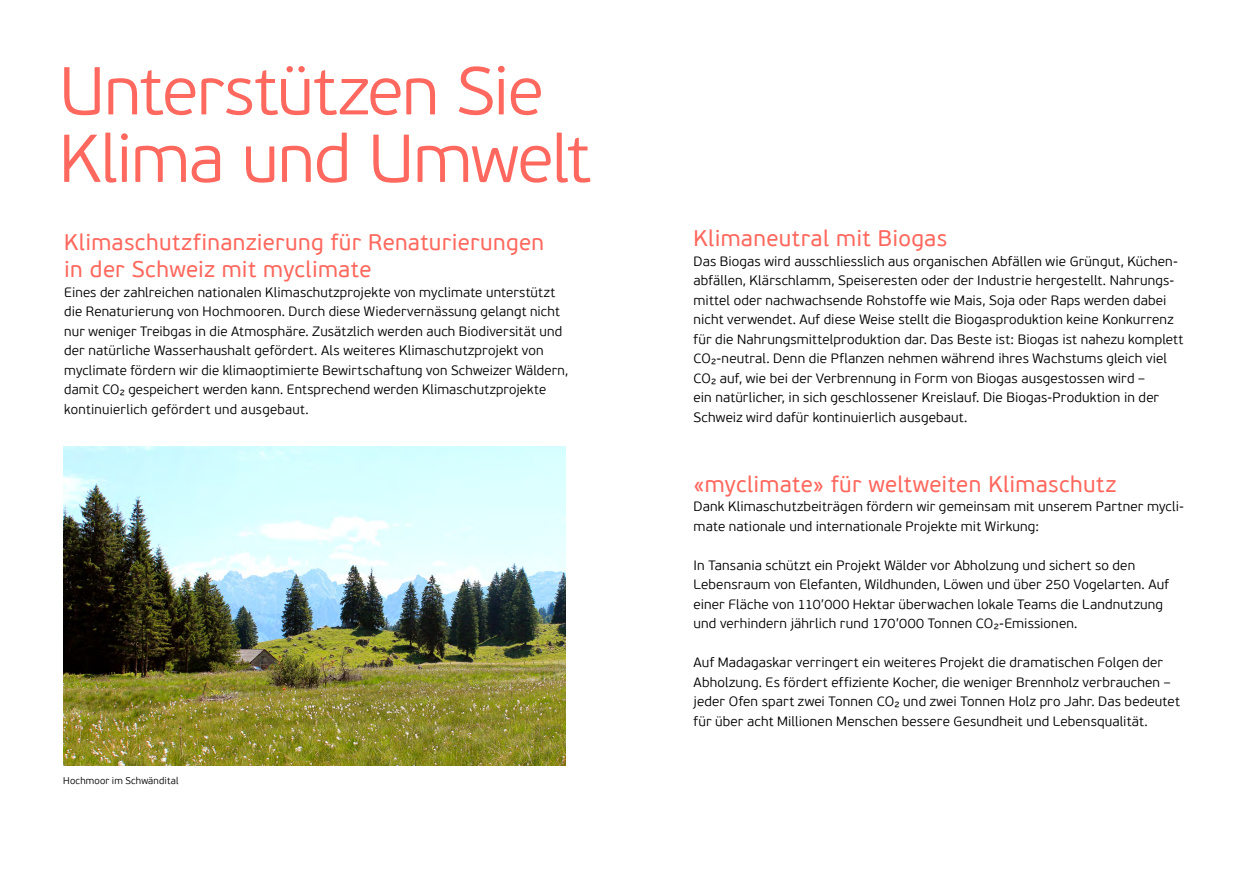
<style>
.page{position:relative;width:1251px;height:893px;background:#fff}
.page>*{position:absolute;margin:0;border:0;box-sizing:border-box;transform-origin:0 0}
.t1{font:300 67.5px/67.5px "PF Beau Sans Pro";letter-spacing:-.02em;color:#ff685e}
.t2{font:22.5px/27px "PF Beau Sans Pro";letter-spacing:.015em;color:#ff685e}
.t3{font:300 13.5px/19.5px "PF Beau Sans Pro";letter-spacing:.01em;color:#000}
.t4{font:300 9.75px "PF Beau Sans Pro";letter-spacing:.02em;color:#000}
</style>
<div class="page">
<img style="left:63px;top:446px;width:503px;height:319px">
<h1 class="t1" style="left:59px;top:59px;width:533px">Unterstützen Sie<br>Klima und Umwelt</h1>
<h2 class="t2" style="left:64px;top:230px;width:481px">Klimaschutzfinanzierung für Renaturierungen in der Schweiz mit myclimate</h2>
<p class="t3" style="left:64px;top:283px;width:505px">Eines der zahlreichen nationalen Klimaschutzprojekte von myclimate unterstützt die Renaturierung von Hochmooren. Durch diese Wiedervernässung gelangt nicht nur weniger Treibgas in die Atmosphäre. Zusätzlich werden auch Biodiversität und der natürliche Wasserhaushalt gefördert. Als weiteres Klimaschutzprojekt von myclimate fördern wir die klimaoptimierte Bewirtschaftung von Schweizer Wäldern, damit CO₂ gespeichert werden kann. Entsprechend werden Klimaschutzprojekte kontinuierlich gefördert und ausgebaut.</p>
<p class="t4" style="left:63px;top:775px;width:117px">Hochmoor im Schwändital</p>
<h2 class="t2" style="left:693px;top:225px;width:255px">Klimaneutral mit Biogas</h2>
<p class="t3" style="left:693px;top:251px;width:491px">Das Biogas wird ausschliesslich aus organischen Abfällen wie Grüngut, Küchen&shy;abfällen, Klärschlamm, Speiseresten oder der Industrie hergestellt. Nahrungs&shy;mittel oder nachwachsende Rohstoffe wie Mais, Soja oder Raps werden dabei nicht verwendet. Auf diese Weise stellt die Biogasproduktion keine Konkurrenz für die Nahrungsmittelproduktion dar. Das Beste ist: Biogas ist nahezu komplett CO₂-neutral. Denn die Pflanzen nehmen während ihres Wachstums gleich viel CO₂ auf, wie bei der Verbrennung in Form von Biogas ausgestossen wird –<br>ein natürlicher, in sich geschlossener Kreislauf. Die Biogas-Produktion in der Schweiz wird dafür kontinuierlich ausgebaut.</p>
<h2 class="t2" style="left:693px;top:471px;width:424px">«myclimate» für weltweiten Klimaschutz</h2>
<p class="t3" style="left:693px;top:497px;width:492px">Dank Klimaschutzbeiträgen fördern wir gemeinsam mit unserem Partner mycli&shy;mate nationale und internationale Projekte mit Wirkung:</p>
<p class="t3" style="left:693px;top:556px;width:477px">In Tansania schützt ein Projekt Wälder vor Abholzung und sichert so den Lebensraum von Elefanten, Wildhunden, Löwen und über 250 Vogelarten. Auf einer Fläche von 110’000 Hektar überwachen lokale Teams die Landnutzung und verhindern jährlich rund 170’000 Tonnen CO₂-Emissionen.</p>
<p class="t3" style="left:693px;top:653px;width:488px">Auf Madagaskar verringert ein weiteres Projekt die dramatischen Folgen der Abholzung. Es fördert effiziente Kocher, die weniger Brennholz verbrauchen – jeder Ofen spart zwei Tonnen CO₂ und zwei Tonnen Holz pro Jahr. Das bedeutet für über acht Millionen Menschen bessere Gesundheit und Lebensqualität.</p>
</div>
